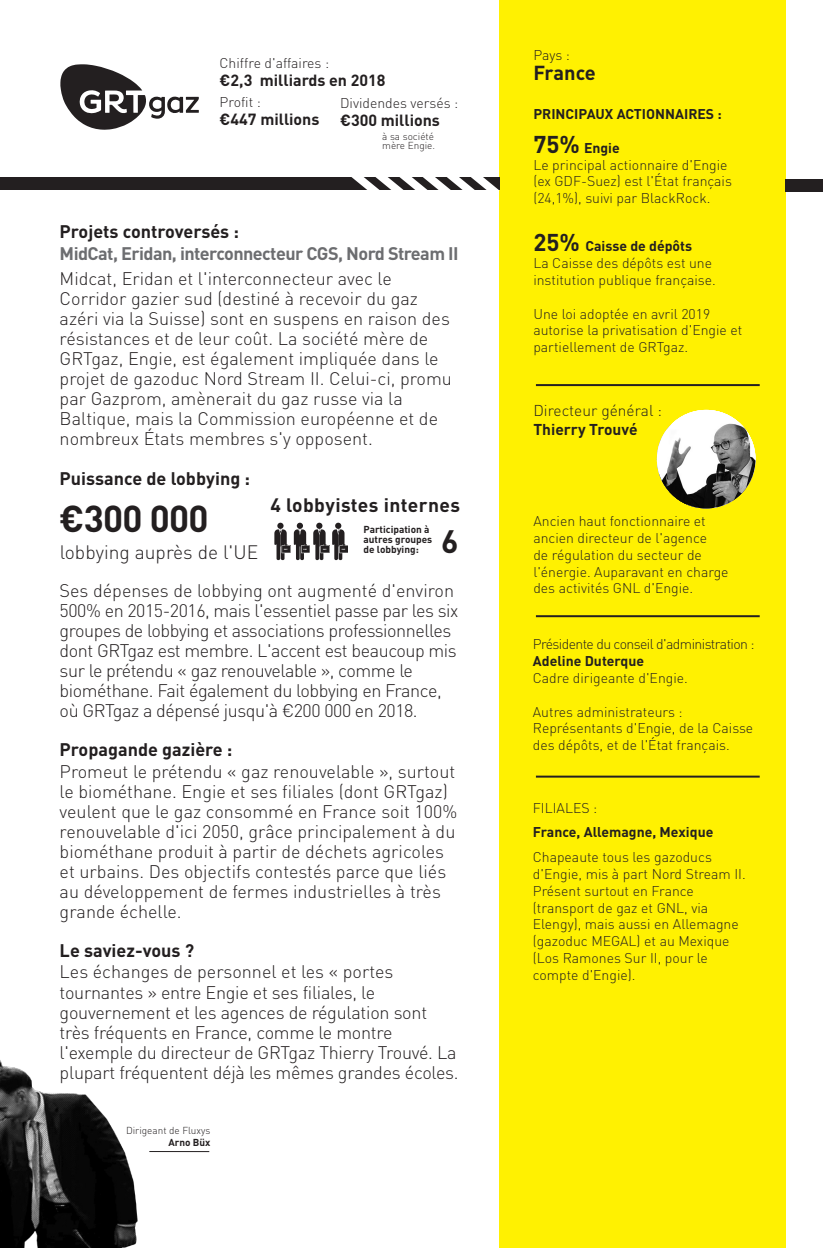
<style>
.page{position:relative;width:823px;height:1248px;background:#fff}
.page>*{position:absolute;margin:0;border:0;box-sizing:border-box;transform-origin:0 0}
.t1{font:700 37px "DIN";letter-spacing:-.02em;color:#231f20}
.t2{font:700 32px "DIN";color:#231f20}
.t3{font:700 20px "DIN";letter-spacing:-.01em;color:#231f20}
.t4{font:300 19.2px "DIN";color:#231f20}
.t5{font:700 19.2px "DIN";letter-spacing:.02em;color:#231f20}
.t6{font:300 18px/20px "DIN";color:#231f20}
.t7{font:300 18px/20px "DIN";letter-spacing:-.025em;color:#231f20}
.t8{font:700 18px "DIN";color:#231f20}
.t9{font:700 18px "DIN";letter-spacing:-.03em;color:#6c6d70}
.t10{font:700 16px "DIN";color:#231f20}
.t11{font:700 16px "DINOT";color:#231f20}
.t12{font:300 15.6px "DIN";color:#231f20}
.t13{font:700 15.6px "DIN";color:#231f20}
.t14{font:300 14px/16.8px "DIN";color:#231f20}
.t15{font:700 14px "DIN";color:#231f20}
.t16{font:300 14px "DIN";letter-spacing:-.04em;color:#231f20}
.t17{font:700 10px/10px "DIN";color:#231f20}
.t18{font:300 10px/9px "DIN";color:#231f20}
.s1{font-family:"DIN"}
.s2{font-family:"DINOT"}
.s3{font-weight:700;font-size:24px}
.s4{font-weight:700}
</style>
<div class="page">
<div style="left:499px;top:0;width:286px;height:1247px;background:#fff101"></div>
<div style="left:785px;top:180px;width:37px;height:12px;background:#231f20"></div>
<div style="left:0;top:177px;width:499px;height:13px;background:#231f20"></div>
<svg style="left:351px;top:177px;width:148px;height:13px"></svg>
<img style="left:656px;top:410px;width:99px;height:98px;border-radius:49px">
<hr style="left:149px;top:1150px;width:60px;height:1px;background:#231f20">
<img style="left:0;top:1060px;width:154px;height:187px">
<hr style="left:535px;top:384px;width:224px;height:2px;background:#231f20">
<hr style="left:535px;top:615px;width:224px;height:2px;background:#231f20">
<hr style="left:535px;top:775px;width:224px;height:2px;background:#231f20">
<svg style="left:60px;top:64px;width:139px;height:66px"></svg>
<div style="left:316px;top:522px;width:6px;height:7px;background:#231f20;border-radius:50%"></div>
<div style="left:335px;top:522px;width:6px;height:7px;background:#231f20;border-radius:50%"></div>
<svg style="left:296px;top:522px;width:7px;height:7px"></svg>
<div style="left:277px;top:522px;width:6px;height:7px;background:#231f20;border-radius:50%"></div>
<svg style="left:274px;top:529px;width:74px;height:31px"></svg>
<p class="t14" style="left:219px;top:54px;width:111px">Chiffre d'affaires :</p>
<p class="t11" style="left:219px;top:69px;width:167px">€<span class="s1">2,3</span> milliards <span class="s1">en 2018</span></p>
<p class="t14" style="left:219px;top:93px;width:43px">Profit :</p>
<p class="t10" style="left:219px;top:109px;width:101px"><span class="s2">€</span>447 millions</p>
<p class="t14" style="left:340px;top:94px;width:120px">Dividendes versés :</p>
<p class="t10" style="left:340px;top:110px;width:101px"><span class="s2">€</span>300 millions</p>
<p class="t18" style="left:382px;top:131px;width:54px">à sa société mère Engie.</p>
<p class="t8" style="left:60px;top:220px;width:181px">Projets controversés :</p>
<p class="t9" style="left:60px;top:241px;width:400px">MidCat, Eridan, interconnecteur CGS, Nord Stream II</p>
<p class="t6" style="left:60px;top:268px;width:393px">Midcat, Eridan et l'interconnecteur avec le Corridor gazier sud (destiné à recevoir du gaz azéri via la Suisse) sont en suspens en raison des résistances et de leur coût. La société mère de GRTgaz, Engie, est également impliquée dans le projet de gazoduc Nord Stream II. Celui-ci, promu par Gazprom, amènerait du gaz russe via la Baltique, mais la Commission européenne et de nombreux États membres s'y opposent.</p>
<p class="t8" style="left:60px;top:466px;width:192px">Puissance de lobbying :</p>
<h1 class="t1" style="left:59px;top:494px;width:151px"><span class="s2">€</span>300 000</h1>
<p class="t5" style="left:270px;top:492px;width:191px">4 lobbyistes internes</p>
<p class="t17" style="left:363px;top:524px;width:70px">Participation à autres groupes de lobbying:</p>
<h2 class="t2" style="left:441px;top:520px;width:19px">6</h2>
<p class="t4" style="left:60px;top:540px;width:200px">lobbying auprès de l'UE</p>
<p class="t7" style="left:60px;top:580px;width:400px">Ses dépenses de lobbying ont augmenté d'environ 500% en 2015-2016, mais l'essentiel passe par les six groupes de lobbying et associations professionnelles dont GRTgaz est membre. L'accent est beaucoup mis sur le prétendu « gaz renouvelable », comme le biométhane. Fait également du lobbying en France, où GRTgaz a dépensé jusqu'à <span class="s2">€</span>200 000 en 2018.</p>
<p class="t8" style="left:60px;top:737px;width:174px">Propagande gazière :</p>
<p class="t6" style="left:60px;top:760px;width:399px">Promeut le prétendu « gaz renouvelable », surtout le biométhane. Engie et ses filiales (dont GRTgaz) veulent que le gaz consommé en France soit 100% renouvelable d'ici 2050, grâce principalement à du biométhane produit à partir de déchets agricoles et urbains. Des objectifs contestés parce que liés au développement de fermes industrielles à très grande échelle.</p>
<p class="t8" style="left:60px;top:938px;width:136px">Le saviez-vous ?</p>
<p class="t6" style="left:60px;top:961px;width:400px">Les échanges de personnel et les « portes tournantes » entre Engie et ses filiales, le gouvernement et les agences de régulation sont très fréquents en France, comme le montre l'exemple du directeur de GRTgaz Thierry Trouvé. La plupart fréquentent déjà les mêmes grandes écoles.</p>
<p class="t18" style="left:126px;top:1125px;width:86px">Dirigeant de Fluxys</p>
<p class="t17" style="left:168px;top:1136px;width:43px">Arno Büx</p>
<p class="t14" style="left:533px;top:47px;width:38px">Pays :</p>
<p class="t3" style="left:533px;top:60px;width:64px">France</p>
<p class="t15" style="left:533px;top:105px;width:190px">PRINCIPAUX ACTIONNAIRES :</p>
<p class="t14" style="left:533px;top:139px;width:200px"><span class="s3">75%</span> <span class="s4">Engie<br></span>Le principal actionnaire d'Engie (ex GDF-Suez) est l'État français (24,1%), suivi par BlackRock.</p>
<p class="t14" style="left:533px;top:238px;width:184px"><span class="s3">25%</span> <span class="s4">Caisse de dépôts<br></span>La Caisse des dépôts est une institution publique française.</p>
<p class="t14" style="left:533px;top:305px;width:210px">Une loi adoptée en avril 2019 autorise la privatisation d'Engie et partiellement de GRTgaz.</p>
<p class="t12" style="left:533px;top:401px;width:130px">Directeur général :</p>
<p class="t13" style="left:533px;top:419px;width:106px">Thierry Trouvé</p>
<p class="t14" style="left:533px;top:512px;width:196px">Ancien haut fonctionnaire et ancien directeur de l'agence<br>de régulation du secteur de l'énergie. Auparavant en charge des activités GNL d'Engie.</p>
<p class="t16" style="left:532px;top:635px;width:223px">Présidente du conseil d'administration :</p>
<p class="t15" style="left:532px;top:651px;width:113px">Adeline Duterque</p>
<p class="t14" style="left:532px;top:669px;width:156px">Cadre dirigeante d'Engie.</p>
<p class="t14" style="left:532px;top:703px;width:222px">Autres administrateurs :<br>Représentants d'Engie, de la Caisse des dépôts, et de l'État français.</p>
<p class="t14" style="left:532px;top:798px;width:66px">FILIALES :</p>
<p class="t15" style="left:532px;top:823px;width:182px">France, Allemagne, Mexique</p>
<p class="t14" style="left:532px;top:848px;width:214px">Chapeaute tous les gazoducs d'Engie, mis à part Nord Stream II.<br>Présent surtout en France (transport de gaz et GNL, via<br>Elengy), mais aussi en Allemagne (gazoduc MEGAL) et au Mexique (Los Ramones Sur II, pour le compte d'Engie).</p>
</div>
